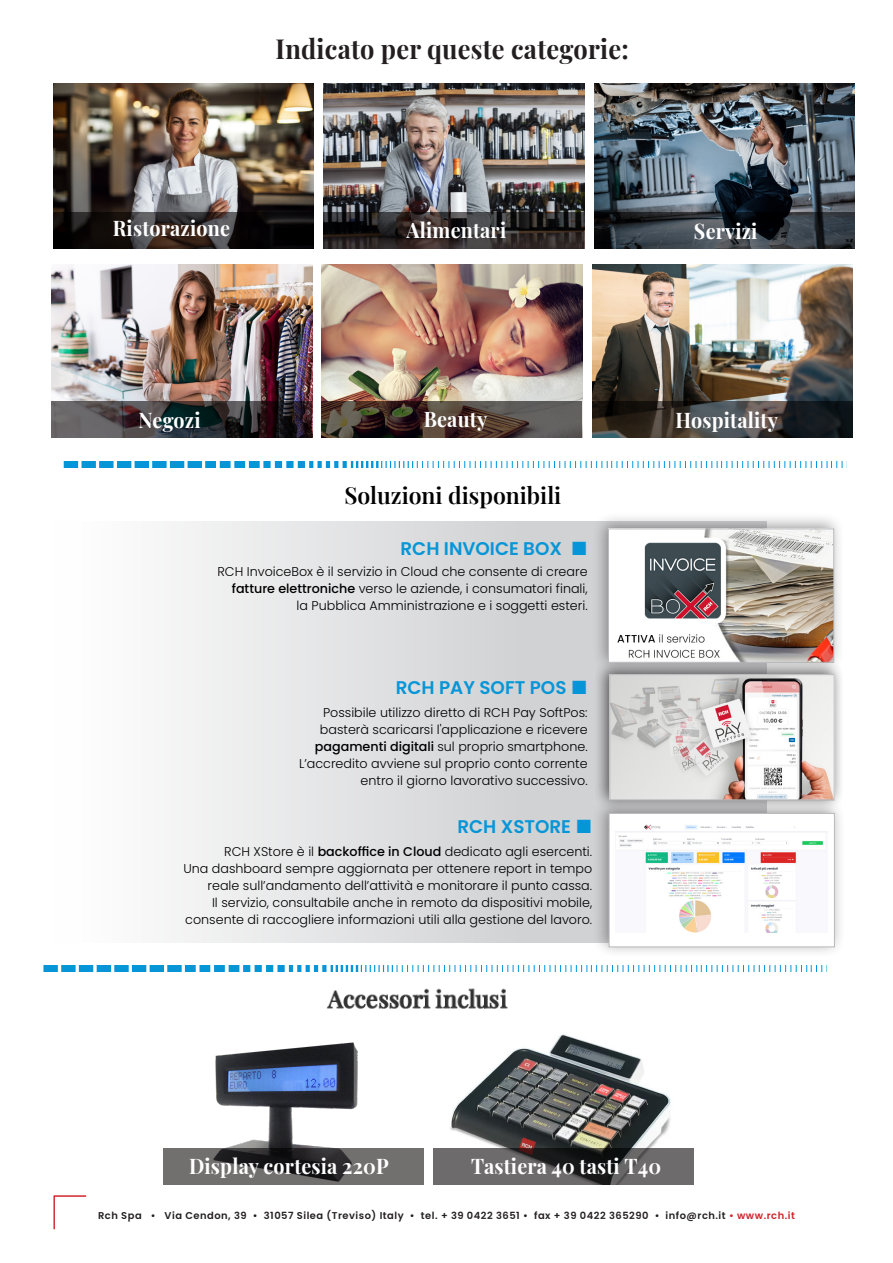
<style>
.page{position:relative;width:893px;height:1263px;background:#fff}
.page>*{position:absolute;margin:0;border:0;box-sizing:border-box;transform-origin:0 0}
.t1{font:700 27px "Playfair Display";letter-spacing:.01em;color:#231f20;scale:.94 1}
.t2{font:600 22.95px "Playfair Display";color:#000001}
.t3{font:700 21px "Playfair Display";letter-spacing:.01em;color:#fff;scale:.94 1}
.t4{font:600 18.3px "Poppins";color:#0696d7}
.t5{font:300 12.75px/17px "Poppins";color:#000001;text-align:right}
.t6{font:600 9.9px "Poppins";letter-spacing:.05em;color:#231f20}
.s1{font-weight:500}
.s2{color:#d1232a}
</style>
<div class="page">
<svg style="left:54px;top:1196px;width:32px;height:33px"></svg>
<div style="left:298px;top:461px;width:7px;height:7px;background:#0696d7"></div>
<div style="left:286px;top:461px;width:8px;height:7px;background:#0696d7"></div>
<div style="left:275px;top:461px;width:7px;height:7px;background:#0696d7"></div>
<div style="left:263px;top:461px;width:8px;height:7px;background:#0696d7"></div>
<div style="left:249px;top:461px;width:11px;height:7px;background:#0696d7"></div>
<div style="left:234px;top:461px;width:11px;height:7px;background:#0696d7"></div>
<div style="left:220px;top:461px;width:11px;height:7px;background:#0696d7"></div>
<div style="left:205px;top:461px;width:11px;height:7px;background:#0696d7"></div>
<div style="left:188px;top:461px;width:14px;height:7px;background:#0696d7"></div>
<div style="left:170px;top:461px;width:14px;height:7px;background:#0696d7"></div>
<div style="left:152px;top:461px;width:15px;height:7px;background:#0696d7"></div>
<svg style="left:309px;top:461px;width:534px;height:7px"></svg>
<div style="left:135px;top:461px;width:14px;height:7px;background:#0696d7"></div>
<div style="left:117px;top:461px;width:14px;height:7px;background:#0696d7"></div>
<div style="left:99px;top:461px;width:15px;height:7px;background:#0696d7"></div>
<div style="left:64px;top:461px;width:14px;height:7px;background:#0696d7"></div>
<div style="left:82px;top:461px;width:14px;height:7px;background:#0696d7"></div>
<svg style="left:170px;top:521px;width:424px;height:421px;background:#dfe0e1"></svg>
<div style="left:591px;top:512px;width:254px;height:161px;background:#231f20;opacity:.43"></div>
<img style="left:610px;top:531px;width:222px;height:128px">
<div style="left:608px;top:529px;width:226px;height:133px;border:1px solid #b8b9bc"></div>
<div style="left:592px;top:796px;width:253px;height:162px;background:#231f20;opacity:.43"></div>
<div style="left:609px;top:813px;width:225px;height:134px;background:#fff"></div>
<img style="left:616px;top:824px;width:212px;height:108px">
<div style="left:609px;top:813px;width:226px;height:134px;border:1px solid #b8b9bc"></div>
<div style="left:594px;top:659px;width:251px;height:151px;background:#231f20;opacity:.43"></div>
<img style="left:612px;top:676px;width:220px;height:122px">
<div style="left:610px;top:674px;width:224px;height:126px;border:1px solid #b8b9bc"></div>
<img style="left:53px;top:83px;width:261px;height:129px">
<img style="left:594px;top:83px;width:260px;height:129px">
<img style="left:323px;top:83px;width:261px;height:129px">
<svg style="left:53px;top:212px;width:261px;height:37px;background:#211b1a"></svg>
<svg style="left:323px;top:212px;width:261px;height:37px;background:#2c2827"></svg>
<svg style="left:594px;top:212px;width:260px;height:37px;background:#2f353b"></svg>
<img style="left:52px;top:264px;width:260px;height:137px">
<img style="left:592px;top:264px;width:261px;height:137px">
<img style="left:322px;top:264px;width:261px;height:174px">
<svg style="left:51px;top:401px;width:261px;height:37px;background:#39373a"></svg>
<svg style="left:321px;top:401px;width:261px;height:37px;background:#4b3e38"></svg>
<svg style="left:592px;top:401px;width:261px;height:37px;background:#343332"></svg>
<div style="left:277px;top:965px;width:8px;height:7px;background:#0696d7"></div>
<div style="left:266px;top:965px;width:7px;height:7px;background:#0696d7"></div>
<div style="left:255px;top:965px;width:7px;height:7px;background:#0696d7"></div>
<div style="left:243px;top:965px;width:7px;height:7px;background:#0696d7"></div>
<div style="left:229px;top:965px;width:10px;height:7px;background:#0696d7"></div>
<div style="left:214px;top:965px;width:11px;height:7px;background:#0696d7"></div>
<div style="left:199px;top:965px;width:11px;height:7px;background:#0696d7"></div>
<div style="left:185px;top:965px;width:11px;height:7px;background:#0696d7"></div>
<div style="left:167px;top:965px;width:15px;height:7px;background:#0696d7"></div>
<div style="left:150px;top:965px;width:14px;height:7px;background:#0696d7"></div>
<div style="left:132px;top:965px;width:14px;height:7px;background:#0696d7"></div>
<svg style="left:289px;top:965px;width:533px;height:7px"></svg>
<div style="left:114px;top:965px;width:15px;height:7px;background:#0696d7"></div>
<div style="left:97px;top:965px;width:14px;height:7px;background:#0696d7"></div>
<div style="left:79px;top:965px;width:14px;height:7px;background:#0696d7"></div>
<div style="left:43px;top:965px;width:15px;height:7px;background:#0696d7"></div>
<div style="left:61px;top:965px;width:15px;height:7px;background:#0696d7"></div>
<img style="left:215px;top:1042px;width:143px;height:106px">
<img style="left:450px;top:1034px;width:221px;height:114px">
<svg style="left:163px;top:1148px;width:260px;height:36px;background:#565354"></svg>
<svg style="left:433px;top:1148px;width:261px;height:36px;background:#565455"></svg>
<img style="left:327px;top:988px;width:181px;height:21px">
<svg style="left:573px;top:541px;width:13px;height:14px"></svg>
<svg style="left:577px;top:819px;width:14px;height:13px"></svg>
<svg style="left:573px;top:680px;width:13px;height:14px"></svg>
<h1 class="t1" style="left:276px;top:28px;width:377px">Indicato per queste categorie:</h1>
<h3 class="t3" style="left:113px;top:212px;width:126px">Ristorazione</h3>
<h3 class="t3" style="left:406px;top:214px;width:108px">Alimentari</h3>
<h3 class="t3" style="left:694px;top:214px;width:69px">Servizi</h3>
<h3 class="t3" style="left:139px;top:404px;width:68px">Negozi</h3>
<h3 class="t3" style="left:424px;top:403px;width:69px">Beauty</h3>
<h2 class="t2" style="left:344px;top:478px;width:218px">Soluzioni disponibili</h2>
<h3 class="t4" style="left:400px;top:538px;width:163px">RCH INVOICE BOX</h3>
<p class="t5" style="left:217px;top:563px;width:372px">RCH InvoiceBox è il servizio in Cloud che consente di creare <span class="s1">fatture elettroniche</span> verso le aziende, i consumatori finali, la Pubblica Amministrazione e i soggetti esteri.</p>
<h3 class="t4" style="left:396px;top:677px;width:172px">RCH PAY SOFT POS</h3>
<p class="t5" style="left:299px;top:704px;width:290px">Possibile utilizzo diretto di RCH Pay SoftPos: basterà scaricarsi l'applicazione e ricevere <span class="s1">pagamenti digitali</span> sul proprio smartphone.<br>L’accredito avviene sul proprio conto corrente entro il giorno lavorativo successivo.</p>
<h3 class="t4" style="left:457px;top:815px;width:115px">RCH XSTORE</h3>
<p class="t5" style="left:183px;top:843px;width:410px">RCH XStore è il <span class="s1">backoffice in Cloud</span> dedicato agli esercenti.<br>Una dashboard sempre aggiornata per ottenere report in tempo reale sull’andamento dell’attività e monitorare il punto cassa.<br>Il servizio, consultabile anche in remoto da dispositivi mobile, consente di raccogliere informazioni utili alla gestione del lavoro.</p>
<h3 class="t3" style="left:675px;top:403px;width:110px">Hospitality</h3>
<h3 class="t3" style="left:189px;top:1150px;width:214px">Display cortesia 220P</h3>
<h3 class="t3" style="left:471px;top:1149px;width:204px">Tastiera 40 tasti T40</h3>
<p class="t6" style="left:98px;top:1210px;width:698px">Rch Spa • Via Cendon, 39 • 31057 Silea (Treviso) Italy • tel. + 39 0422 3651 • fax + 39 0422 365290 • info@rch.it <span class="s2">• www.rch.it</span></p>
</div>
